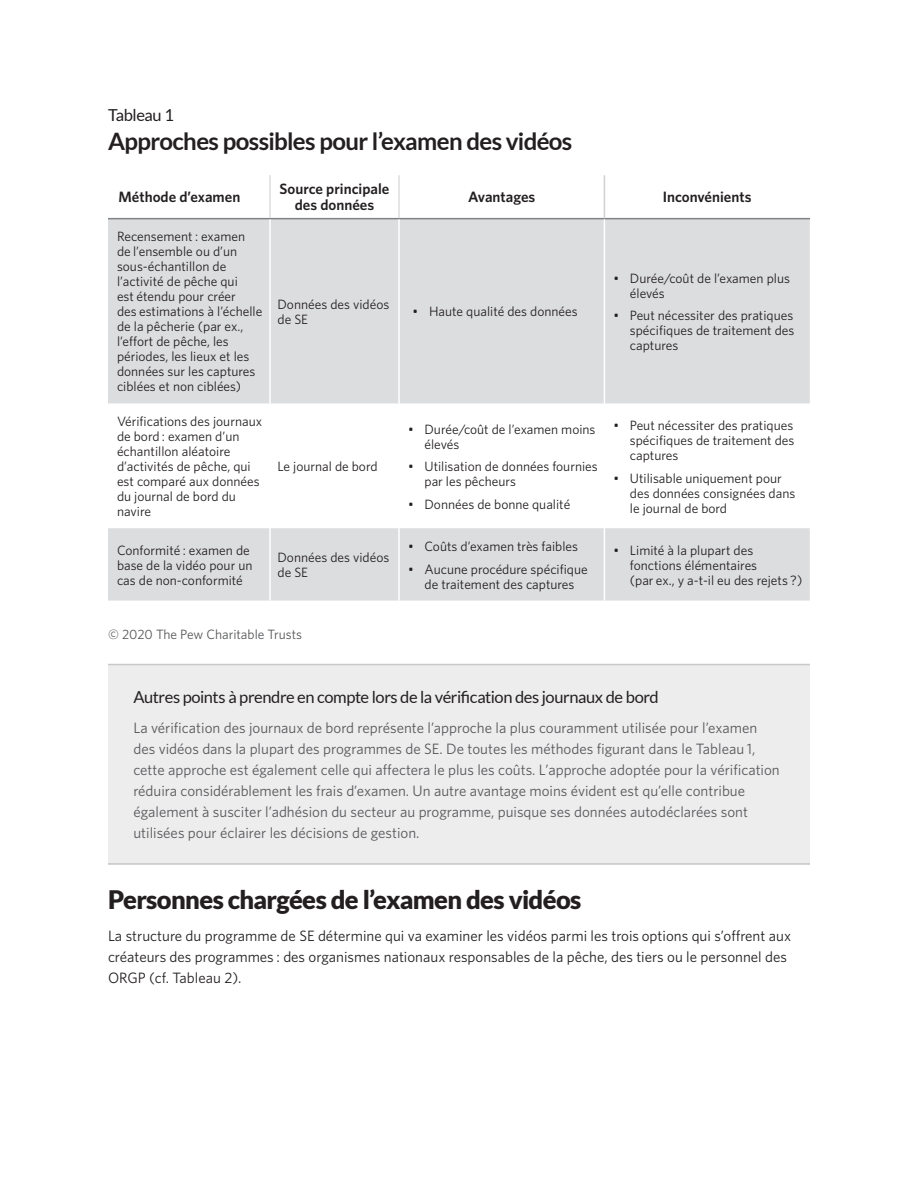
<style>
.page{position:relative;width:918px;height:1188px;background:#fff}
.page>*{position:absolute;margin:0;border:0;box-sizing:border-box;transform-origin:0 0}
.t1{font:900 25.5px "Lato";letter-spacing:-.025em;color:#231f20}
.HED{font:700 24px "Lato";letter-spacing:-.025em;color:#231f20}
.Auto_sidebar_heading{font:16.5px "Lato";letter-spacing:-.025em;color:#231f20}
.Figure{font:16.5px "Lato";letter-spacing:-.025em;color:#231f20}
.Callout_box_last_par{font:15px/21px "Whitney";color:#57585a}
.Body{font:15px/21px "Whitney";color:#231f20}
.Table-H1__center{font:600 15px/16.5px "Whitney";color:#231f20;text-align:center}
.Table-H1__left_align{font:600 15px "Whitney";color:#231f20}
.Table-Body{font:13.5px/15px "Whitney";color:#231f20}
.Source{font:13.5px "Whitney";color:#57585a}
</style>
<div class="page">
<svg style="left:108px;top:219px;width:702px;height:382px;fill:#dcdddf"></svg>
<hr style="left:108px;top:218px;width:162px;height:1px;background:#808285">
<hr style="left:270px;top:218px;width:129px;height:1px;background:#808285">
<hr style="left:399px;top:218px;width:205px;height:1px;background:#808285">
<hr style="left:604px;top:218px;width:206px;height:1px;background:#808285">
<hr style="left:269px;top:219px;width:2px;height:184px;background:#fff">
<hr style="left:398px;top:219px;width:2px;height:184px;background:#fff">
<hr style="left:269px;top:528px;width:2px;height:73px;background:#fff">
<hr style="left:398px;top:528px;width:2px;height:73px;background:#fff">
<hr style="left:269px;top:403px;width:2px;height:125px;background:#fff">
<hr style="left:398px;top:403px;width:2px;height:125px;background:#fff">
<hr style="left:269px;top:175px;width:2px;height:43px;background:#dcdddf">
<hr style="left:398px;top:175px;width:2px;height:43px;background:#dcdddf">
<hr style="left:604px;top:219px;width:1px;height:184px;background:#fff">
<hr style="left:604px;top:403px;width:1px;height:125px;background:#fff">
<hr style="left:604px;top:528px;width:1px;height:73px;background:#fff">
<hr style="left:604px;top:175px;width:1px;height:43px;background:#d1d2d4">
<div style="left:108px;top:664px;width:702px;height:201px;background:#ededee"></div>
<hr style="left:108px;top:664px;width:702px;height:1px;background:#c7c8ca">
<hr style="left:108px;top:863px;width:702px;height:2px;background:#c7c8ca">
<p class="Figure" style="left:108px;top:106px;width:67px">Tableau 1</p>
<p class="HED" style="left:108px;top:127px;width:466px">Approches possibles pour l’examen des vidéos</p>
<p class="Table-H1__left_align" style="left:118px;top:187px;width:123px">Méthode d’examen</p>
<p class="Table-H1__center" style="left:280px;top:180px;width:111px">Source principale des données</p>
<p class="Table-H1__center" style="left:468px;top:188px;width:69px">Avantages</p>
<p class="Table-H1__center" style="left:663px;top:188px;width:90px">Inconvénients</p>
<p class="Table-Body" style="left:117px;top:229px;width:147px">Recensement : examen de l’ensemble ou d’un sous-échantillon de l’activité de pêche qui<br>est étendu pour créer<br>des estimations à l’échelle de la pêcherie (par ex., l’effort de pêche, les périodes, les lieux et les données sur les captures ciblées et non ciblées)</p>
<p class="Table-Body" style="left:630px;top:270px;width:162px;text-indent:-16px">• Durée/coût de l’examen plus élevés</p>
<p class="Table-Body" style="left:630px;top:308px;width:166px;text-align:justify;text-indent:-16px">• Peut nécessiter des pratiques spécifiques de traitement des captures</p>
<p class="Table-Body" style="left:278px;top:296px;width:113px">Données des vidéos de SE</p>
<p class="Table-Body" style="left:412px;top:304px;width:167px">• Haute qualité des données</p>
<p class="Table-Body" style="left:117px;top:414px;width:147px">Vérifications des journaux de bord : examen d’un échantillon aléatoire d’activités de pêche, qui est comparé aux données du journal de bord du navire</p>
<p class="Table-Body" style="left:278px;top:459px;width:102px">Le journal de bord</p>
<p class="Table-Body" style="left:117px;top:542px;width:137px">Conformité : examen de base de la vidéo pour un cas de non-conformité</p>
<p class="Table-Body" style="left:278px;top:550px;width:113px">Données des vidéos de SE</p>
<p class="Source" style="left:108px;top:625px;width:196px">© 2020 The Pew Charitable Trusts</p>
<p class="Table-Body" style="left:424px;top:421px;width:173px;text-indent:-16px">• Durée/coût de l’examen moins élevés</p>
<p class="Table-Body" style="left:424px;top:459px;width:175px;text-indent:-16px">• Utilisation de données fournies par les pêcheurs</p>
<p class="Table-Body" style="left:408px;top:496px;width:164px">• Données de bonne qualité</p>
<p class="Table-Body" style="left:408px;top:539px;width:172px">• Coûts d’examen très faibles</p>
<p class="Table-Body" style="left:408px;top:561px;width:181px;text-align:center">• Aucune procédure spécifique de traitement des captures</p>
<p class="Table-Body" style="left:630px;top:417px;width:166px;text-align:justify;text-indent:-16px">• Peut nécessiter des pratiques spécifiques de traitement des captures</p>
<p class="Table-Body" style="left:630px;top:470px;width:167px;text-indent:-16px">• Utilisable uniquement pour des données consignées dans le journal de bord</p>
<p class="Table-Body" style="left:630px;top:542px;width:174px;text-indent:-16px">• Limité à la plupart des fonctions élémentaires<br>(par ex., y a-t-il eu des rejets ?)</p>
<p class="Auto_sidebar_heading" style="left:133px;top:688px;width:527px">Autres points à prendre en compte lors de la vérification des journaux de bord</p>
<p class="Callout_box_last_par" style="left:133px;top:717px;width:648px">La vérification des journaux de bord représente l’approche la plus couramment utilisée pour l’examen des vidéos dans la plupart des programmes de SE. De toutes les méthodes figurant dans le Tableau 1, cette approche est également celle qui affectera le plus les coûts. L’approche adoptée pour la vérification réduira considérablement les frais d’examen. Un autre avantage moins évident est qu’elle contribue également à susciter l’adhésion du secteur au programme, puisque ses données autodéclarées sont utilisées pour éclairer les décisions de gestion.</p>
<h1 class="t1" style="left:108px;top:885px;width:475px">Personnes chargées de l’examen des vidéos</h1>
<p class="Body" style="left:108px;top:925px;width:685px">La structure du programme de SE détermine qui va examiner les vidéos parmi les trois options qui s’offrent aux créateurs des programmes : des organismes nationaux responsables de la pêche, des tiers ou le personnel des<br>ORGP (cf. Tableau 2).</p>
</div>
